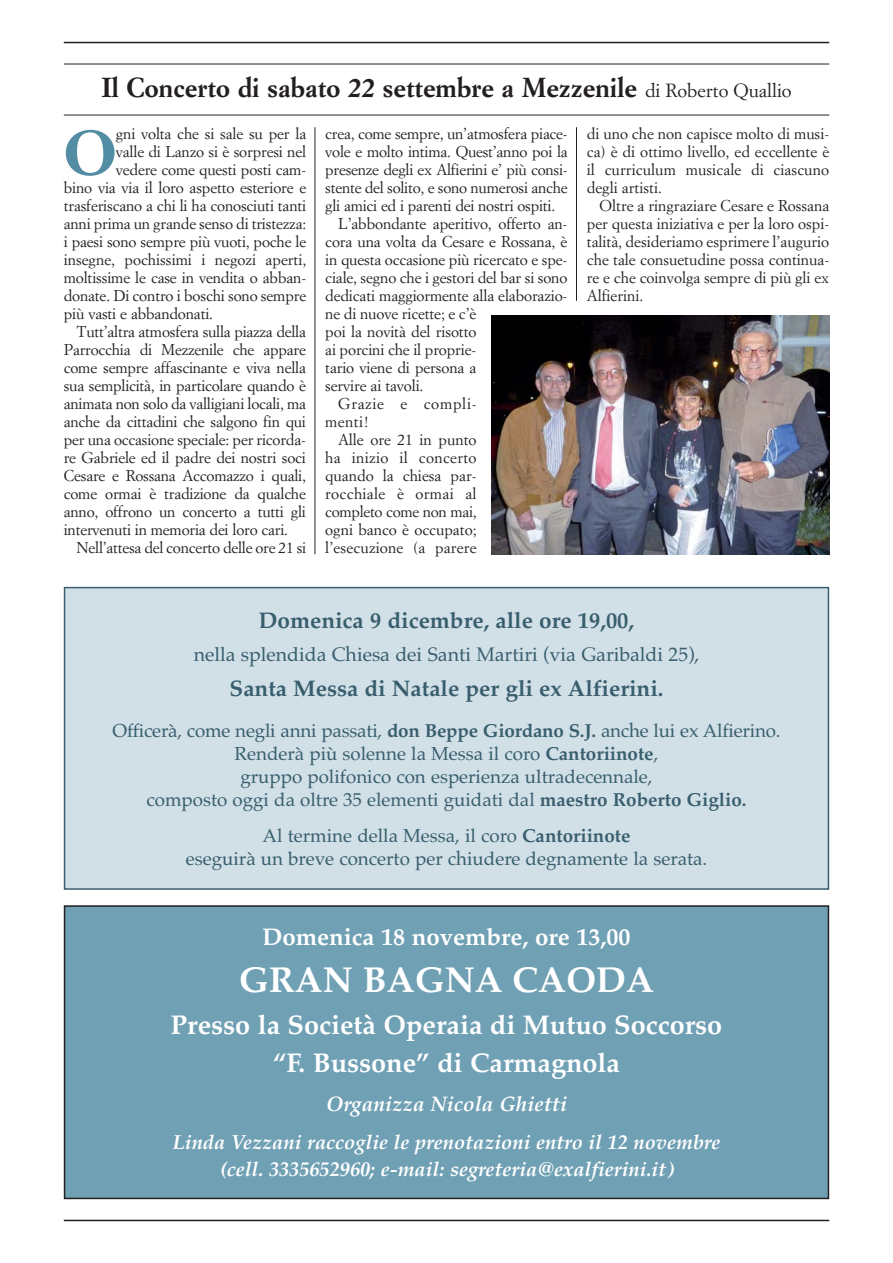
<style>
.page{position:relative;width:893px;height:1263px;background:#fff}
.page>*{position:absolute;margin:0;border:0;box-sizing:border-box;transform-origin:0 0}
.t1{font:700 61.65px "Simoncini Garamond";color:#538da4;scale:1.05 1}
.t2{font:700 36px "Palatino";color:#fff}
.t3{font:700 27px/37.5px "Palatino";color:#fff;text-align:center}
.t4{font:700 27px "Simoncini Garamond";color:#231f20}
.t5{font:700 24px "Palatino";color:#fff}
.t6{font:700 22.5px "Palatino";color:#385e6e}
.t7{font:italic 700 21px "Palatino";color:#fff}
.t8{font:italic 700 20.25px/27px "Palatino";color:#fff;text-align:center}
.t9{font:19.5px "Palatino";color:#385e6e}
.t10{font:18.75px/22.8px "Palatino";color:#385e6e;text-align:center}
.t11{font:15.45px/18px "Simoncini Garamond";letter-spacing:-.01em;color:#231f20;text-align:justify}
.t12{font:15.45px "Simoncini Garamond";letter-spacing:.02em;color:#231f20}
.t13{font:15.45px "Simoncini Garamond";letter-spacing:.01em;color:#231f20}
.t14{font:15.45px "Simoncini Garamond";letter-spacing:.045em;color:#231f20}
.s1{font-weight:400;font-size:18.75px}
.s2{font-weight:700}
</style>
<div class="page">
<hr style="left:64px;top:42px;width:765px;height:1px;background:#231f20">
<hr style="left:64px;top:1220px;width:765px;height:1px;background:#231f20">
<div style="left:65px;top:906px;width:763px;height:292px;background:#70a0b4"></div>
<div style="left:64px;top:905px;width:765px;height:294px;border:2px solid #231f20"></div>
<div style="left:65px;top:588px;width:763px;height:301px;background:#d1dfe6"></div>
<div style="left:64px;top:587px;width:765px;height:303px;border:2px solid #395e6e"></div>
<hr style="left:315px;top:127px;width:1px;height:427px;background:#231f20">
<hr style="left:576px;top:127px;width:1px;height:174px;background:#231f20">
<hr style="left:64px;top:115px;width:765px;height:1px;background:#231f20">
<hr style="left:64px;top:64px;width:765px;height:1px;background:#231f20">
<img style="left:492px;top:316px;width:337px;height:239px">
<h3 class="t4" style="left:101px;top:75px;width:692px">Il Concerto di sabato 22 settembre a Mezzenile <span class="s1">di Roberto Quallio</span></h3>
<h1 class="t1" style="left:64px;top:123px;width:52px">O</h1>
<p class="t11" style="left:116px;top:125px;width:192px">gni volta che si sale su per la</p>
<p class="t11" style="left:116px;top:143px;width:192px">valle di Lanzo si è sorpresi nel</p>
<p class="t11" style="left:116px;top:161px;width:192px">vedere come questi posti cam-</p>
<p class="t11" style="left:64px;top:179px;width:244px">bino via via il loro aspetto esteriore e</p>
<p class="t11" style="left:64px;top:197px;width:244px">trasferiscano a chi li ha conosciuti tanti</p>
<p class="t11" style="left:64px;top:215px;width:244px">anni prima un grande senso di tristezza:</p>
<p class="t11" style="left:64px;top:233px;width:244px">i paesi sono sempre più vuoti, poche le</p>
<p class="t11" style="left:64px;top:251px;width:244px">insegne, pochissimi i negozi aperti,</p>
<p class="t11" style="left:64px;top:269px;width:244px">moltissime le case in vendita o abban-</p>
<p class="t11" style="left:64px;top:287px;width:244px">donate. Di contro i boschi sono sempre</p>
<p class="t11" style="left:64px;top:305px;width:151px">più vasti e abbandonati.</p>
<p class="t11" style="left:77px;top:323px;width:231px">Tutt’altra atmosfera sulla piazza della</p>
<p class="t11" style="left:64px;top:341px;width:244px">Parrocchia di Mezzenile che appare</p>
<p class="t11" style="left:64px;top:359px;width:244px">come sempre affascinante e viva nella</p>
<p class="t11" style="left:64px;top:377px;width:244px">sua semplicità, in particolare quando è</p>
<p class="t11" style="left:64px;top:395px;width:244px">animata non solo da valligiani locali, ma</p>
<p class="t11" style="left:64px;top:413px;width:244px">anche da cittadini che salgono fin qui</p>
<p class="t11" style="left:64px;top:431px;width:244px">per una occasione speciale: per ricorda-</p>
<p class="t11" style="left:64px;top:449px;width:244px">re Gabriele ed il padre dei nostri soci</p>
<p class="t11" style="left:64px;top:467px;width:244px">Cesare e Rossana Accomazzo i quali,</p>
<p class="t11" style="left:64px;top:485px;width:244px">come ormai è tradizione da qualche</p>
<p class="t11" style="left:64px;top:503px;width:244px">anno, offrono un concerto a tutti gli</p>
<p class="t11" style="left:64px;top:521px;width:226px">intervenuti in memoria dei loro cari.</p>
<p class="t11" style="left:77px;top:539px;width:231px">Nell’attesa del concerto delle ore 21 si</p>
<p class="t11" style="left:325px;top:126px;width:244px">crea, come sempre, un’atmosfera piace-</p>
<p class="t11" style="left:325px;top:144px;width:244px">vole e molto intima. Quest’anno poi la</p>
<p class="t11" style="left:325px;top:162px;width:244px">presenze degli ex Alfierini e’ più consi-</p>
<p class="t11" style="left:325px;top:180px;width:244px">stente del solito, e sono numerosi anche</p>
<p class="t11" style="left:325px;top:198px;width:231px">gli amici ed i parenti dei nostri ospiti.</p>
<p class="t11" style="left:338px;top:216px;width:231px">L’abbondante aperitivo, offerto an-</p>
<p class="t11" style="left:325px;top:234px;width:244px">cora una volta da Cesare e Rossana, è</p>
<p class="t11" style="left:325px;top:252px;width:244px">in questa occasione più ricercato e spe-</p>
<p class="t11" style="left:325px;top:270px;width:244px">ciale, segno che i gestori del bar si sono</p>
<p class="t11" style="left:325px;top:288px;width:244px">dedicati maggiormente alla elaborazio-</p>
<p class="t11" style="left:325px;top:306px;width:153px">ne di nuove ricette; e c’è</p>
<p class="t11" style="left:325px;top:324px;width:153px">poi la novità del risotto</p>
<p class="t11" style="left:325px;top:342px;width:153px">ai porcini che il proprie-</p>
<p class="t11" style="left:325px;top:360px;width:153px">tario viene di persona a</p>
<p class="t11" style="left:325px;top:378px;width:100px">servire ai tavoli.</p>
<p class="t14" style="left:338px;top:397px;width:140px">Grazie e compli-</p>
<p class="t11" style="left:325px;top:414px;width:46px">menti!</p>
<p class="t11" style="left:338px;top:432px;width:140px">Alle ore 21 in punto</p>
<p class="t12" style="left:325px;top:451px;width:153px">ha inizio il concerto</p>
<p class="t11" style="left:325px;top:468px;width:153px">quando la chiesa par-</p>
<p class="t12" style="left:325px;top:487px;width:153px">rocchiale è ormai al</p>
<p class="t11" style="left:325px;top:504px;width:153px">completo come non mai,</p>
<p class="t11" style="left:325px;top:522px;width:153px">ogni banco è occupato;</p>
<p class="t13" style="left:325px;top:541px;width:153px">l’esecuzione (a parere</p>
<p class="t11" style="left:587px;top:126px;width:244px">di uno che non capisce molto di musi&shy;ca) è di ottimo livello, ed eccellente è il curriculum musicale di ciascuno degli artisti.</p>
<p class="t11" style="left:587px;top:198px;width:244px;text-indent:13px">Oltre a ringraziare Cesare e Rossana per questa iniziativa e per la loro ospi&shy;talità, desideriamo esprimere l’augurio che tale consuetudine possa continua&shy;re e che coinvolga sempre di più gli ex Alfierini.</p>
<h3 class="t6" style="left:259px;top:611px;width:377px">Domenica 9 dicembre, alle ore 19,00,</h3>
<p class="t9" style="left:194px;top:647px;width:507px">nella splendida Chiesa dei Santi Martiri (via Garibaldi 25),</p>
<h3 class="t6" style="left:230px;top:679px;width:435px">Santa Messa di Natale per gli ex Alfierini.</h3>
<p class="t10" style="left:113px;top:722px;width:669px">Officerà, come negli anni passati, <span class="s2">don Beppe Giordano S.J.</span> anche lui ex Alfierino.<br>Renderà più solenne la Messa il coro <span class="s2">Cantoriinote</span>,<br>gruppo polifonico con esperienza ultradecennale,<br>composto oggi da oltre 35 elementi guidati dal <span class="s2">maestro Roberto Giglio.</span></p>
<p class="t10" style="left:186px;top:826px;width:523px">Al termine della Messa, il coro <span class="s2">Cantoriinote<br></span>eseguirà un breve concerto per chiudere degnamente la serata.</p>
<h3 class="t5" style="left:263px;top:927px;width:369px">Domenica 18 novembre, ore 13,00</h3>
<h2 class="t2" style="left:239px;top:966px;width:417px">GRAN BAGNA CAODA</h2>
<h3 class="t3" style="left:171px;top:1009px;width:553px">Presso la Società Operaia di Mutuo Soccorso “F. Bussone” di Carmagnola</h3>
<h3 class="t7" style="left:326px;top:1095px;width:242px">Organizza Nicola Ghietti</h3>
<h3 class="t8" style="left:173px;top:1131px;width:549px">Linda Vezzani raccoglie le prenotazioni entro il 12 novembre (cell. 3335652960; e-mail: segreteria@exalfierini.it)</h3>
</div>
